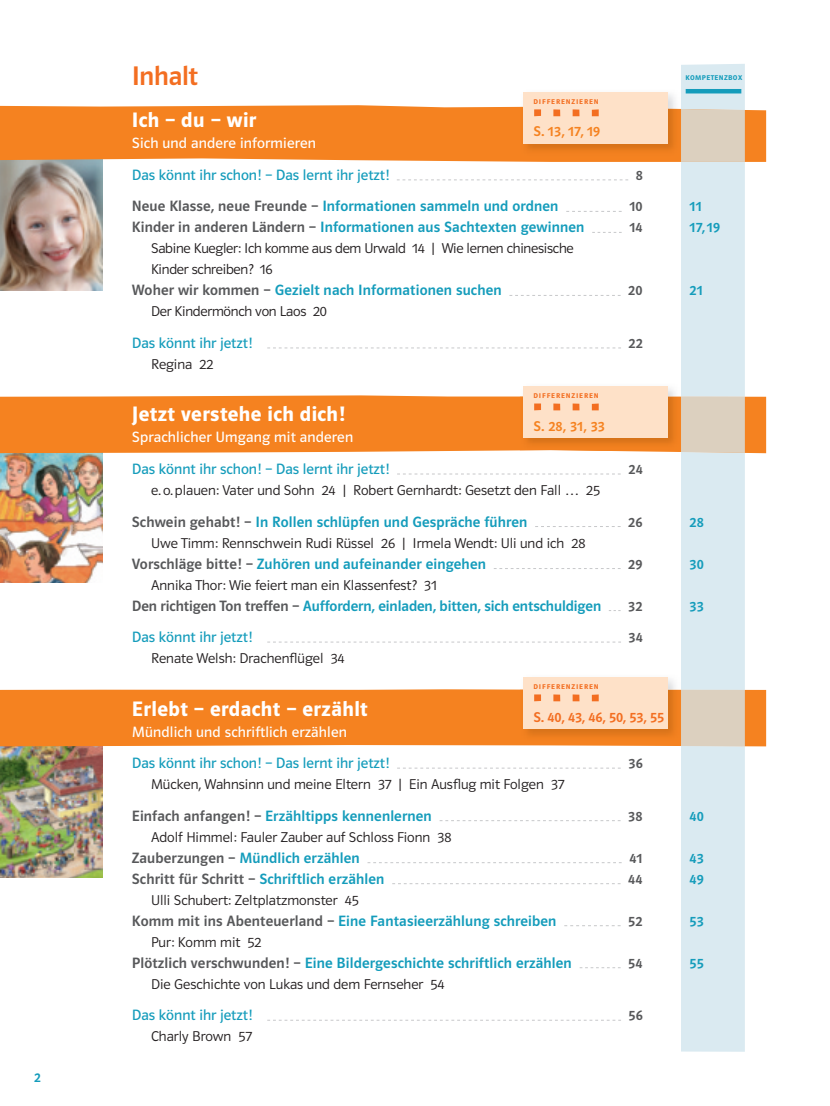
<style>
.page{position:relative;width:830px;height:1106px;background:#fff}
.page>*{position:absolute;margin:0;border:0;box-sizing:border-box;transform-origin:0 0}
.t1{font:27px "Polo ST11 K Krftg";letter-spacing:-.01em;color:#f36e21}
.t2{font:21px "Polo ST11 K Hfett";letter-spacing:.02em;color:#fff}
.t3{font:15px "Polo ST11 K Krftg";letter-spacing:.01em;color:#149cbb}
.t4{font:15px/31.5px "Polo ST11 K Buch";color:#149cbb}
.t5{font:14.25px "Polo ST11 K Leicht";color:#231f20}
.t6{font:14.25px/21px "Polo ST11 K Leicht";letter-spacing:-.02em;color:#231f20}
.t7{font:14.25px "Polo ST11 K Krftg";letter-spacing:.02em;color:#57585a}
.t8{font:14.25px "Polo ST11 K Krftg";letter-spacing:.02em;color:#149cbb}
.t9{font:14.25px "Polo ST11 K Krftg";letter-spacing:.02em;color:#f58220}
.t10{font:14.25px "Polo ST11 K Krftg";color:#f36e21}
.t11{font:13.5px "Polo ST Cap K Krftg";color:#149cbb}
.t12{font:9px "Polo ST Cap K Krftg";letter-spacing:.09em;color:#f36e21}
.t13{font:9px "Polo ST Cap K Krftg";letter-spacing:.04em;color:#149cbb}
.s1{color:#fff}
.s2{color:#57585a}
</style>
<div class="page">
<img style="left:0;top:162px;width:102px;height:128px">
<img style="left:0;top:453px;width:102px;height:130px">
<img style="left:0;top:746px;width:102px;height:131px">
<svg style="left:0;top:105px;width:765px;height:57px;background:#f4882c"></svg>
<div style="left:0;top:395px;width:765px;height:58px;background:#f58220"></div>
<div style="left:0;top:689px;width:765px;height:57px;background:#f58220"></div>
<div style="left:680px;top:64px;width:64px;height:987px;background:#daeaf1"></div>
<div style="left:680px;top:109px;width:64px;height:53px;background:#dcd0bf"></div>
<div style="left:680px;top:396px;width:64px;height:57px;background:#dcd0bf"></div>
<div style="left:680px;top:690px;width:64px;height:56px;background:#dcd0bf"></div>
<svg style="left:397px;top:179px;width:231px;height:1px"></svg>
<svg style="left:566px;top:211px;width:55px;height:1px"></svg>
<svg style="left:592px;top:232px;width:29px;height:1px"></svg>
<svg style="left:509px;top:295px;width:111px;height:1px"></svg>
<svg style="left:267px;top:347px;width:353px;height:1px"></svg>
<svg style="left:397px;top:473px;width:223px;height:1px"></svg>
<svg style="left:535px;top:526px;width:85px;height:1px"></svg>
<svg style="left:493px;top:568px;width:127px;height:1px"></svg>
<svg style="left:267px;top:641px;width:353px;height:1px"></svg>
<svg style="left:397px;top:767px;width:223px;height:1px"></svg>
<svg style="left:439px;top:820px;width:181px;height:1px"></svg>
<svg style="left:367px;top:862px;width:254px;height:1px"></svg>
<svg style="left:392px;top:883px;width:228px;height:1px"></svg>
<svg style="left:564px;top:925px;width:56px;height:1px"></svg>
<svg style="left:579px;top:967px;width:41px;height:1px"></svg>
<svg style="left:267px;top:1019px;width:353px;height:1px"></svg>
<hr style="left:685px;top:89px;width:56px;height:4px;background:#149cbb">
<img style="left:519px;top:92px;width:161px;height:15px">
<img style="left:519px;top:107px;width:161px;height:50px">
<div style="left:523px;top:93px;width:145px;height:51px;background:#fee1c8"></div>
<div style="left:534px;top:109px;width:6px;height:7px;background:#f36e21"></div>
<div style="left:553px;top:109px;width:7px;height:7px;background:#f36e21"></div>
<div style="left:572px;top:109px;width:7px;height:7px;background:#f36e21"></div>
<div style="left:591px;top:109px;width:7px;height:7px;background:#f36e21"></div>
<img style="left:519px;top:396px;width:161px;height:55px">
<div style="left:523px;top:387px;width:145px;height:51px;background:#fee1c8"></div>
<div style="left:534px;top:403px;width:6px;height:7px;background:#f36e21"></div>
<div style="left:553px;top:403px;width:7px;height:7px;background:#f36e21"></div>
<div style="left:572px;top:403px;width:7px;height:7px;background:#f36e21"></div>
<div style="left:591px;top:403px;width:7px;height:7px;background:#f36e21"></div>
<img style="left:519px;top:679px;width:161px;height:62px">
<div style="left:523px;top:677px;width:145px;height:52px;background:#fee1c8"></div>
<div style="left:534px;top:694px;width:6px;height:7px;background:#f36e21"></div>
<div style="left:553px;top:694px;width:7px;height:7px;background:#f36e21"></div>
<div style="left:572px;top:694px;width:7px;height:7px;background:#f36e21"></div>
<div style="left:591px;top:694px;width:7px;height:7px;background:#f36e21"></div>
<p class="t11" style="left:34px;top:1069px;width:8px">2</p>
<p class="t1" style="left:132px;top:61px;width:68px">Inhalt</p>
<p class="t2" style="left:132px;top:108px;width:126px">Ich – du – wir</p>
<p class="t4" style="left:132px;top:128px;width:259px"><span class="s1">Sich und andere informieren<br></span>Das könnt ihr schon! – Das lernt ihr jetzt!</p>
<p class="t12" style="left:533px;top:96px;width:67px">differenzieren</p>
<p class="t9" style="left:533px;top:124px;width:68px">S. 13, 17, 19</p>
<p class="t7" style="left:635px;top:167px;width:8px">8</p>
<p class="t13" style="left:685px;top:72px;width:58px">kompetenzbox</p>
<p class="t3" style="left:132px;top:198px;width:428px"><span class="s2">Neue Klasse, neue Freunde –</span> Informationen sammeln und ordnen</p>
<p class="t7" style="left:629px;top:199px;width:15px">10</p>
<p class="t8" style="left:689px;top:199px;width:14px">11</p>
<p class="t3" style="left:132px;top:219px;width:454px"><span class="s2">Kinder in anderen Ländern –</span> Informationen aus Sachtexten gewinnen</p>
<p class="t7" style="left:629px;top:220px;width:15px">14</p>
<p class="t8" style="left:689px;top:220px;width:32px">17, 19</p>
<p class="t6" style="left:151px;top:238px;width:424px">Sabine Kuegler: Ich komme aus dem Urwald 14 | Wie lernen chinesische<br>Kinder schreiben? 16</p>
<p class="t3" style="left:132px;top:282px;width:371px"><span class="s2">Woher wir kommen –</span> Gezielt nach Informationen suchen</p>
<p class="t7" style="left:628px;top:283px;width:16px">20</p>
<p class="t8" style="left:689px;top:283px;width:15px">21</p>
<p class="t6" style="left:151px;top:301px;width:177px">Der Kindermönch von Laos 20</p>
<p class="t4" style="left:132px;top:327px;width:122px">Das könnt ihr jetzt!</p>
<p class="t7" style="left:628px;top:335px;width:16px">22</p>
<p class="t5" style="left:151px;top:356px;width:64px">Regina 22</p>
<p class="t2" style="left:132px;top:402px;width:215px">Jetzt verstehe ich dich!</p>
<p class="t4" style="left:132px;top:422px;width:259px"><span class="s1">Sprachlicher Umgang mit anderen<br></span>Das könnt ihr schon! – Das lernt ihr jetzt!</p>
<p class="t12" style="left:533px;top:390px;width:67px">differenzieren</p>
<p class="t9" style="left:533px;top:418px;width:73px">S. 28, 31, 33</p>
<p class="t7" style="left:628px;top:461px;width:16px">24</p>
<p class="t5" style="left:151px;top:482px;width:450px">e. o. plauen: Vater und Sohn 24 | Robert Gernhardt: Gesetzt den Fall … 25</p>
<p class="t3" style="left:132px;top:513px;width:396px"><span class="s2">Schwein gehabt! –</span> In Rollen schlüpfen und Gespräche führen</p>
<p class="t7" style="left:628px;top:514px;width:16px">26</p>
<p class="t8" style="left:689px;top:514px;width:16px">28</p>
<p class="t5" style="left:151px;top:535px;width:435px">Uwe Timm: Rennschwein Rudi Rüssel 26 | Irmela Wendt: Uli und ich 28</p>
<p class="t3" style="left:132px;top:555px;width:355px"><span class="s2">Vorschläge bitte! –</span> Zuhören und aufeinander eingehen</p>
<p class="t7" style="left:628px;top:556px;width:16px">29</p>
<p class="t8" style="left:689px;top:556px;width:16px">30</p>
<p class="t5" style="left:151px;top:577px;width:287px">Annika Thor: Wie feiert man ein Klassenfest? 31</p>
<p class="t3" style="left:132px;top:597px;width:470px"><span class="s2">Den richtigen Ton treffen –</span> Auffordern, einladen, bitten, sich entschuldigen</p>
<p class="t7" style="left:628px;top:598px;width:16px">32</p>
<p class="t8" style="left:689px;top:598px;width:16px">33</p>
<p class="t4" style="left:132px;top:621px;width:122px">Das könnt ihr jetzt!</p>
<p class="t7" style="left:628px;top:629px;width:16px">34</p>
<p class="t5" style="left:151px;top:650px;width:195px">Renate Welsh: Drachenflügel 34</p>
<p class="t2" style="left:132px;top:696px;width:237px">Erlebt – erdacht – erzählt</p>
<p class="t4" style="left:132px;top:716px;width:259px"><span class="s1">Mündlich und schriftlich erzählen<br></span>Das könnt ihr schon! – Das lernt ihr jetzt!</p>
<p class="t12" style="left:533px;top:680px;width:67px">differenzieren</p>
<p class="t10" style="left:533px;top:709px;width:132px">S. 40, 43, 46, 50, 53, 55</p>
<p class="t7" style="left:628px;top:755px;width:16px">36</p>
<p class="t5" style="left:151px;top:776px;width:415px">Mücken, Wahnsinn und meine Eltern 37 | Ein Ausflug mit Folgen 37</p>
<p class="t3" style="left:132px;top:807px;width:301px"><span class="s2">Einfach anfangen! –</span> Erzähltipps kennenlernen</p>
<p class="t7" style="left:628px;top:808px;width:16px">38</p>
<p class="t8" style="left:689px;top:808px;width:16px">40</p>
<p class="t5" style="left:151px;top:829px;width:302px">Adolf Himmel: Fauler Zauber auf Schloss Fionn 38</p>
<p class="t3" style="left:132px;top:849px;width:229px"><span class="s2">Zauberzungen –</span> Mündlich erzählen</p>
<p class="t7" style="left:629px;top:850px;width:15px">41</p>
<p class="t8" style="left:689px;top:850px;width:16px">43</p>
<p class="t3" style="left:132px;top:870px;width:254px"><span class="s2">Schritt für Schritt –</span> Schriftlich erzählen</p>
<p class="t7" style="left:628px;top:871px;width:16px">44</p>
<p class="t8" style="left:689px;top:871px;width:16px">49</p>
<p class="t5" style="left:151px;top:892px;width:209px">Ulli Schubert: Zeltplatzmonster 45</p>
<p class="t3" style="left:132px;top:912px;width:426px"><span class="s2">Komm mit ins Abenteuerland –</span> Eine Fantasieerzählung schreiben</p>
<p class="t7" style="left:628px;top:913px;width:16px">52</p>
<p class="t8" style="left:689px;top:913px;width:16px">53</p>
<p class="t5" style="left:151px;top:934px;width:112px">Pur: Komm mit 52</p>
<p class="t3" style="left:132px;top:954px;width:441px"><span class="s2">Plötzlich verschwunden! –</span> Eine Bildergeschichte schriftlich erzählen</p>
<p class="t7" style="left:628px;top:955px;width:16px">54</p>
<p class="t8" style="left:689px;top:955px;width:16px">55</p>
<p class="t5" style="left:151px;top:976px;width:295px">Die Geschichte von Lukas und dem Fernseher 54</p>
<p class="t4" style="left:132px;top:999px;width:122px">Das könnt ihr jetzt!</p>
<p class="t7" style="left:628px;top:1007px;width:16px">56</p>
<p class="t5" style="left:151px;top:1028px;width:102px">Charly Brown 57</p>
</div>
